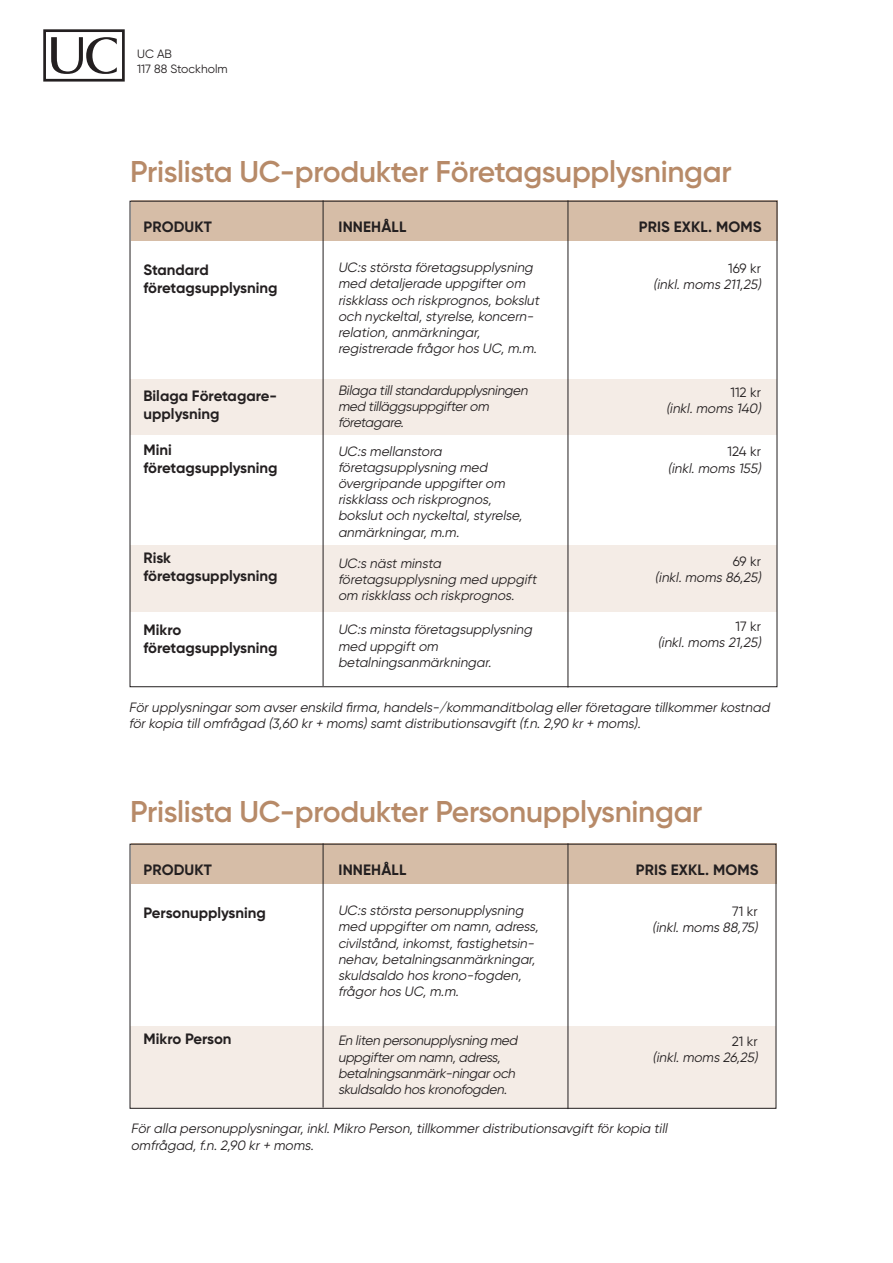
<style>
.page{position:relative;width:893px;height:1263px;background:#fff}
.page>*{position:absolute;margin:0;border:0;box-sizing:border-box;transform-origin:0 0}
.Rubrik_30{font:600 30px "Gilroy";letter-spacing:-.01em;color:#b78a68}
.t1{font:700 15px/18px "Gilroy";color:#231f20}
.t2{font:italic 13.5px/16.2px "Gilroy";color:#231f20}
.t3{font:13.5px "Gilroy";color:#231f20}
.t4{font:12px "Gilroy";color:#231f20}
</style>
<div class="page">
<svg style="left:43px;top:29px;width:82px;height:53px"></svg>
<div style="left:130px;top:545px;width:646px;height:67px;background:#f4ece6"></div>
<div style="left:130px;top:380px;width:646px;height:55px;background:#f4ece6"></div>
<div style="left:131px;top:200px;width:647px;height:41px;background:#d6bda7"></div>
<hr style="left:323px;top:200px;width:1px;height:486px;background:#231f20">
<hr style="left:568px;top:200px;width:1px;height:487px;background:#231f20">
<div style="left:130px;top:1026px;width:645px;height:83px;background:#f4ece6"></div>
<div style="left:131px;top:843px;width:646px;height:41px;background:#d6bda7"></div>
<div style="left:130px;top:844px;width:646px;height:265px;border:1px solid #231f20"></div>
<hr style="left:323px;top:843px;width:1px;height:264px;background:#231f20">
<hr style="left:568px;top:843px;width:1px;height:266px;background:#231f20">
<p class="t4" style="left:137px;top:46px;width:36px">UC AB</p>
<p class="t4" style="left:137px;top:61px;width:92px">117 88 Stockholm</p>
<p class="Rubrik_30" style="left:130px;top:153px;width:603px">Prislista UC-produkter Företagsupplysningar</p>
<p class="t1" style="left:144px;top:218px;width:70px">PRODUKT</p>
<p class="t1" style="left:339px;top:218px;width:69px">INNEHÅLL</p>
<p class="t1" style="left:639px;top:218px;width:124px">PRIS EXKL. MOMS</p>
<p class="t1" style="left:144px;top:260px;width:67px">Standard</p>
<p class="t1" style="left:144px;top:278px;width:136px">företagsupplysning</p>
<p class="t2" style="left:338px;top:259px;width:205px">UC:s största företagsupplysning med detaljerade uppgifterom riskklass och riskprognos,bokslut och nyckeltal,styrelse,koncern&shy;relation,anmärkningar, registrerade frågorhos UC,m.m.</p>
<p class="t2" style="left:338px;top:382px;width:194px">Bilaga tillstandardupplysningen med tilläggsuppgifterom företagare.</p>
<p class="t2" style="left:338px;top:442px;width:188px">UC:s mellanstora företagsupplysning med övergripande uppgifterom riskklass och riskprognos, bokslutoch nyckeltal,styrelse, anmärkningar,m.m.</p>
<p class="t2" style="left:338px;top:555px;width:203px">UC:s nästminsta företagsupplysning med uppgift om riskklass och riskprognos.</p>
<p class="t2" style="left:338px;top:621px;width:198px">UC:s minsta företagsupplysning med uppgiftom betalningsanmärkningar.</p>
<p class="t3" style="left:728px;top:260px;width:34px">169 kr</p>
<p class="t2" style="left:653px;top:276px;width:112px">(inkl.moms 211,25)</p>
<p class="t3" style="left:730px;top:384px;width:32px">112 kr</p>
<p class="t2" style="left:666px;top:400px;width:99px">(inkl.moms 140)</p>
<p class="t3" style="left:727px;top:443px;width:35px">124 kr</p>
<p class="t2" style="left:668px;top:460px;width:97px">(inkl.moms 155)</p>
<p class="t1" style="left:144px;top:386px;width:135px">Bilaga Företagare&shy;upplysning</p>
<p class="t1" style="left:144px;top:440px;width:30px">Mini</p>
<p class="t1" style="left:144px;top:458px;width:136px">företagsupplysning</p>
<p class="t1" style="left:144px;top:548px;width:29px">Risk</p>
<p class="t1" style="left:144px;top:566px;width:136px">företagsupplysning</p>
<p class="t3" style="left:733px;top:553px;width:30px">69 kr</p>
<p class="t2" style="left:655px;top:569px;width:110px">(inkl.moms 86,25)</p>
<p class="t3" style="left:735px;top:618px;width:27px">17 kr</p>
<p class="t2" style="left:658px;top:634px;width:108px">(inkl.moms 21,25)</p>
<p class="t1" style="left:144px;top:620px;width:39px">Mikro</p>
<p class="t1" style="left:144px;top:638px;width:136px">företagsupplysning</p>
<p class="t2" style="left:129px;top:699px;width:645px">Förupplysningarsom avserenskild firma,handels-/kommanditbolag ellerföretagare tillkommerkostnad förkopia tillomfrågad (3,60 kr+ moms)samtdistributionsavgift(f.n.2,90 kr+ moms).</p>
<p class="Rubrik_30" style="left:130px;top:793px;width:574px">Prislista UC-produkter Personupplysningar</p>
<p class="t1" style="left:144px;top:861px;width:70px">PRODUKT</p>
<p class="t1" style="left:339px;top:861px;width:69px">INNEHÅLL</p>
<p class="t1" style="left:636px;top:861px;width:124px">PRIS EXKL. MOMS</p>
<p class="t1" style="left:144px;top:903px;width:124px">Personupplysning</p>
<p class="t2" style="left:338px;top:902px;width:205px">UC:s största personupplysning med uppgifterom namn,adress, civilstånd,inkomst,fastighetsin&shy;nehav,betalningsanmärkningar, skuldsaldo hos krono-fogden, frågorhos UC,m.m.</p>
<p class="t2" style="left:338px;top:1032px;width:184px">En liten personupplysning med uppgifterom namn,adress, betalningsanmärk-ningaroch skuldsaldo hos kronofogden.</p>
<p class="t3" style="left:732px;top:903px;width:27px">71 kr</p>
<p class="t2" style="left:652px;top:919px;width:110px">(inkl.moms 88,75)</p>
<p class="t1" style="left:144px;top:1029px;width:90px">Mikro Person</p>
<p class="t3" style="left:732px;top:1033px;width:27px">21 kr</p>
<p class="t2" style="left:652px;top:1049px;width:110px">(inkl.moms 26,25)</p>
<p class="t2" style="left:131px;top:1120px;width:541px">Föralla personupplysningar,inkl.Mikro Person,tillkommerdistributionsavgiftförkopia till omfrågad,f.n.2,90 kr+ moms.</p>
</div>
